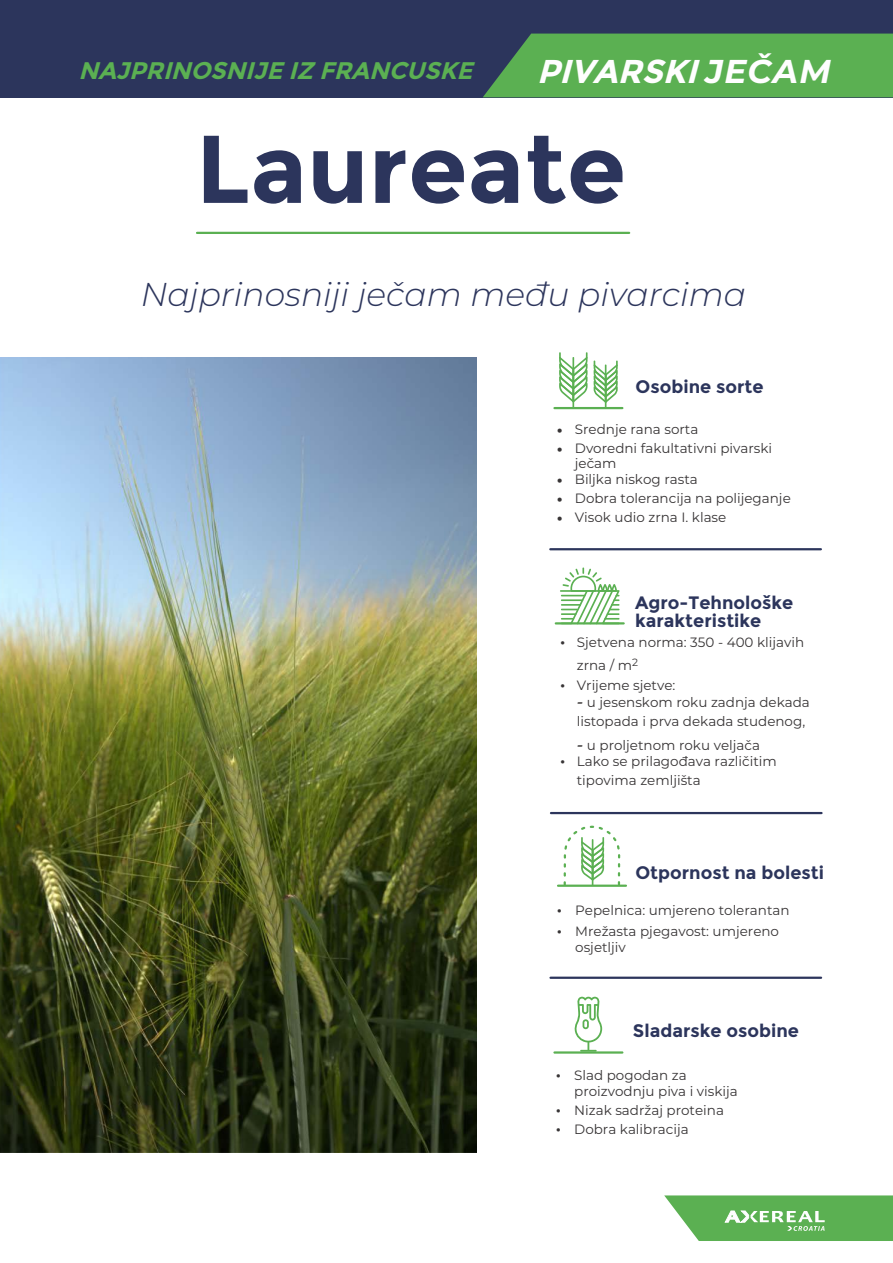
<style>
.page{position:relative;width:893px;height:1263px;background:#fff}
.page>*{position:absolute;margin:0;border:0;box-sizing:border-box;transform-origin:0 0}
.t1{font:700 96px "Montserrat";color:#2c355c}
.t2{font:italic 300 33px "Montserrat";color:#2c355c}
.t3{font:italic 700 33px "Montserrat";color:#fefefe}
.t4{font:italic 700 24px "Montserrat";color:#5bb052}
.t5{font:700 18px/18.3px "Montserrat";color:#2c355c}
.t6{font:13.5px/18.6px "Montserrat";color:#373435}
.s1{font-style:inherit}
.s2{font-style:italic}
</style>
<div class="page">
<div style="left:0;top:0;width:893px;height:97px;background:#2c355c"></div>
<div style="left:483px;top:34px;width:410px;height:63px;background:#5bb052"></div>
<hr style="left:550px;top:548px;width:271px;height:2px;background:#2c355c">
<hr style="left:554px;top:407px;width:68px;height:2px;background:#5bb052">
<svg style="left:560px;top:567px;width:60px;height:55px"></svg>
<hr style="left:572px;top:357px;width:2px;height:51px;background:#5bb052">
<svg style="left:559px;top:352px;width:29px;height:50px"></svg>
<hr style="left:605px;top:364px;width:1px;height:44px;background:#5bb052">
<svg style="left:594px;top:360px;width:24px;height:43px"></svg>
<svg style="left:574px;top:997px;width:28px;height:54px"></svg>
<hr style="left:556px;top:622px;width:68px;height:2px;background:#5bb052">
<hr style="left:554px;top:1051px;width:68px;height:3px;background:#5bb052">
<hr style="left:551px;top:812px;width:270px;height:2px;background:#2c355c">
<svg style="left:664px;top:1195px;width:229px;height:46px;background:#72bb6a"></svg>
<hr style="left:550px;top:976px;width:271px;height:3px;background:#2c355c">
<svg style="left:563px;top:827px;width:58px;height:57px"></svg>
<hr style="left:558px;top:884px;width:68px;height:3px;background:#5bb052">
<img style="left:0;top:357px;width:477px;height:795px">
<hr style="left:197px;top:232px;width:432px;height:2px;background:#5bb052">
<h3 class="t4" style="left:78px;top:57px;width:403px">NAJPRINOSNIJE IZ FRANCUSKE</h3>
<h2 class="t3" style="left:537px;top:51px;width:295px">PIVARSKI<span class="s1">J E ČA M</span></h2>
<h1 class="t1" style="left:196px;top:112px;width:432px">Laureate</h1>
<h2 class="t2" style="left:141px;top:272px;width:607px">Najprinosniji ječam među pivarcima</h2>
<h3 class="t5" style="left:635px;top:378px;width:130px">Osobine sorte</h3>
<p class="t6" style="left:557px;top:419px;width:143px">• Srednje rana sorta</p>
<p class="t6" style="left:575px;top:440px;width:199px;line-height:15.5px;text-indent:-18px">• Dvoredni fakultativni pivarski ječam</p>
<p class="t6" style="left:557px;top:470px;width:142px">• Biljka niskog rasta</p>
<p class="t6" style="left:557px;top:488px;width:235px">• Dobra tolerancija na polijeganje</p>
<p class="t6" style="left:557px;top:507px;width:171px">• Visok udio zrna I. klase</p>
<h3 class="t5" style="left:635px;top:593px;width:160px">Agro-Tehnološke karakteristike</h3>
<p class="t6" style="left:577px;top:630px;width:229px;line-height:22.8px">Sjetvena norma: 350 - 400 klijavih zrna / m<sup>2</sup></p>
<p class="t6" style="left:576px;top:676px;width:235px;line-height:16.8px">Vrijeme sjetve:<br><span class="s2">-</span>u jesenskom roku zadnja dekada</p>
<p class="t6" style="left:576px;top:708px;width:231px;line-height:24px">listopada i prva dekada studenog, <span class="s2">-</span>u proljetnom roku veljača</p>
<p class="t6" style="left:577px;top:752px;width:201px">Lako se prilagođava različitim tipovima zemljišta</p>
<h3 class="t5" style="left:635px;top:863px;width:190px">Otpornost na bolesti</h3>
<p class="t6" style="left:575px;top:899px;width:216px;line-height:21px">Pepelnica: umjereno tolerantan<br>Mrežasta pjegavost: umjereno</p>
<p class="t6" style="left:575px;top:938px;width:52px">osjetljiv</p>
<h3 class="t5" style="left:633px;top:1022px;width:168px">Sladarske osobine</h3>
<p class="t6" style="left:574px;top:1067px;width:165px;line-height:16.2px">Slad pogodan za proizvodnju piva i viskija</p>
<p class="t6" style="left:574px;top:1100px;width:151px">Nizak sadržaj proteina<br>Dobra kalibracija</p>
</div>
